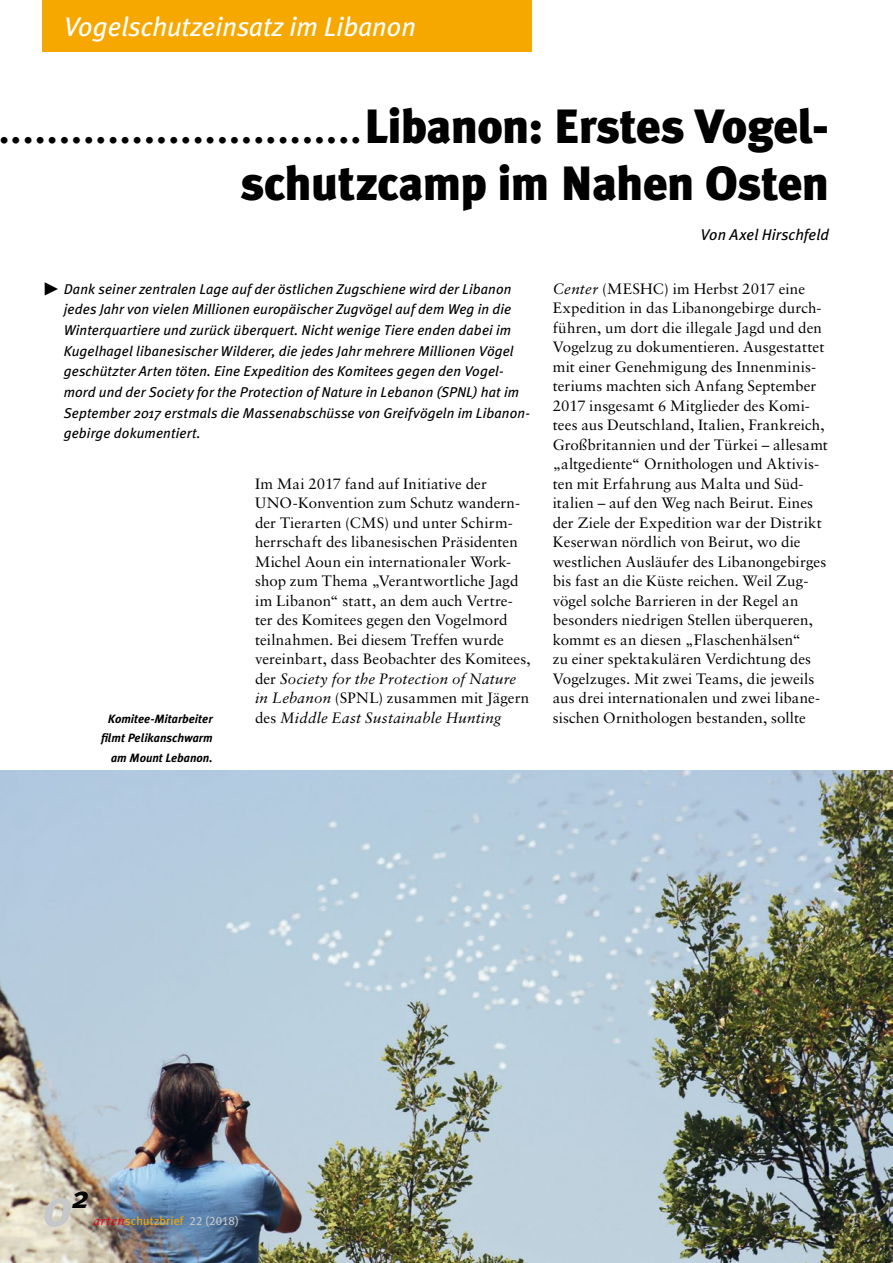
<style>
.page{position:relative;width:893px;height:1263px;background:#fff}
.page>*{position:absolute;margin:0;border:0;box-sizing:border-box;transform-origin:0 0}
.t1{font:italic 700 54px "Meta Plus";color:#c6c7c8}
.Headline_weitere_reb{font:900 48px/57.6px "Meta Plus";letter-spacing:-.015em;color:#000;text-align:right}
.t2{font:italic 27px "Meta Plus";color:#fff}
.Autor{font:italic 15.6px "Meta Plus";color:#000}
.Lauftext_1__Abs{font:15px/19.5px "Sabon";letter-spacing:.005em;color:#000}
.Vorspann{font:italic 14.25px/20.7px "Meta Plus";letter-spacing:.005em;color:#000}
.Bildunterschrift{font:italic 700 12px/19.5px "Meta Plus";color:#000;text-align:right}
.t3{font:12px "Meta Plus";letter-spacing:.015em;color:#f7a800}
.s1{font-style:italic}
.s2{font-family:"Sabon";font-style:italic;font-size:13.5px;color:#e2001a}
.s3{font-family:"Meta Plus Book Caps";color:#c6c7c8}
</style>
<div class="page">
<img style="left:0;top:770px;width:893px;height:493px">
<div style="left:43px;top:0;width:488px;height:51px;background:#f7a800"></div>
<p class="t2" style="left:64px;top:11px;width:354px">Vogelschutzeinsatz im Libanon</p>
<p class="Headline_weitere_reb" style="left:241px;top:97px;width:590px">Libanon: Erstes Vogel&shy;schutzcamp im Nahen Osten</p>
<p class="Autor" style="left:701px;top:226px;width:130px">Von Axel Hirschfeld</p>
<p class="Vorspann" style="left:64px;top:278px;width:468px;text-indent:-21px">✓ Dank seiner zentralen Lage auf der östlichen Zugschiene wird der Libanon jedes Jahr von vielen Millionen europäischer Zugvögel auf dem Weg in die Winterquartiere und zurück überquert. Nicht wenige Tiere enden dabei im Kugelhagel libanesischer Wilderer, die jedes Jahr mehrere Millionen Vögel geschützter Arten töten. Eine Expedition des Komitees gegen den Vogel&shy;mord und der Society for the Protection of Nature in Lebanon (SPNL) hat im September 2017 erstmals die Massenabschüsse von Greifvögeln im Libanon&shy;gebirge dokumentiert.</p>
<p class="Lauftext_1__Abs" style="left:553px;top:279px;width:277px"><span class="s1">Center</span> (MESHC) im Herbst 2017 eine Expedition in das Libanongebirge durch&shy;führen, um dort die illegale Jagd und den Vogelzug zu dokumentieren. Ausgestattet mit einer Genehmigung des Innenminis&shy;teriums machten sich Anfang September 2017 insgesamt 6 Mitglieder des Komi&shy;tees aus Deutschland, Italien, Frankreich, Großbritannien und der Türkei – allesamt „altgediente“ Ornithologen und Aktivis&shy;ten mit Erfahrung aus Malta und Süd&shy;italien – auf den Weg nach Beirut. Eines der Ziele der Expedition war der Distrikt Keserwan nördlich von Beirut, wo die westlichen Ausläufer des Libanongebirges bis fast an die Küste reichen. Weil Zug&shy;vögel solche Barrieren in der Regel an besonders niedrigen Stellen überqueren, kommt es an diesen „Flaschenhälsen“<br>zu einer spektakulären Verdichtung des Vogelzuges. Mit zwei Teams, die jeweils aus drei internationalen und zwei libane-</p>
<p class="Bildunterschrift" style="left:108px;top:709px;width:106px">Komitee-Mitarbeiter</p>
<p class="Lauftext_1__Abs" style="left:553px;top:708px;width:255px">sischen Ornithologen bestanden, sollte</p>
<p class="Bildunterschrift" style="left:101px;top:728px;width:113px">filmt Pelikanschwarm am Mount Lebanon.</p>
<p class="Lauftext_1__Abs" style="left:255px;top:474px;width:277px">Im Mai 2017 fand auf Initiative der UNO-Konvention zum Schutz wandern&shy;der Tierarten (CMS) und unter Schirm&shy;herrschaft des libanesischen Präsidenten Michel Aoun ein internationaler Work&shy;shop zum Thema „Verantwortliche Jagd im Libanon“ statt, an dem auch Vertre&shy;ter des Komitees gegen den Vogelmord teilnahmen. Bei diesem Treffen wurde vereinbart, dass Beobachter des Komitees, der <span class="s1">Society for the Protection of Nature in Lebanon</span> (SPNL) zusammen mit Jägern des <span class="s1">Middle East Sustainable Hunting</span></p>
<p class="t1" style="left:43px;top:1176px;width:48px">0<sup>2</sup></p>
<p class="t3" style="left:94px;top:1214px;width:147px"><span class="s2">arten</span>schutzbrief <span class="s3">22 (2018)</span></p>
</div>
